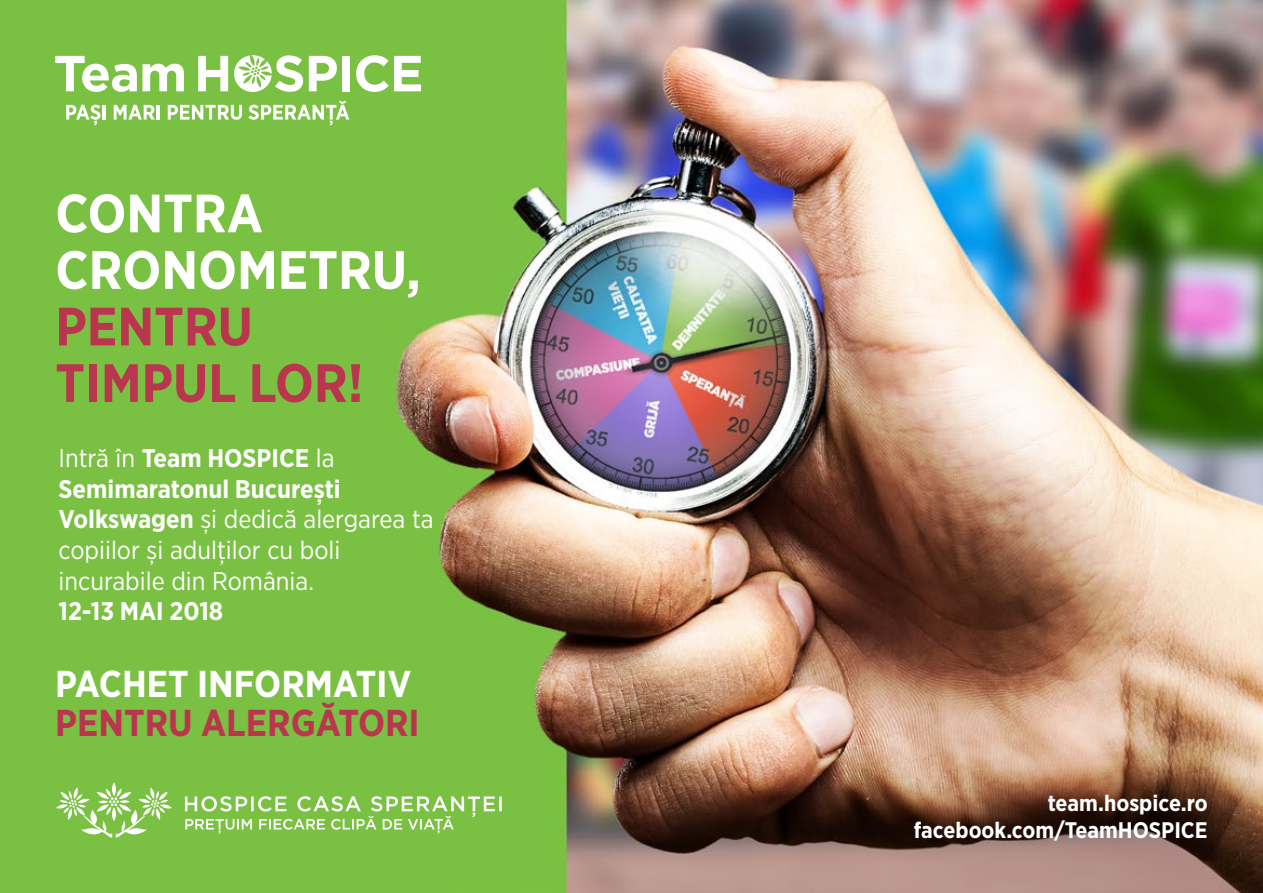
<style>
.page{position:relative;width:1263px;height:893px;background:#fff}
.page>*{position:absolute;margin:0;border:0;box-sizing:border-box;transform-origin:0 0}
.t1{font:700 53.85px/56.6px "Gotham Narrow";color:#fff}
.t2{font:700 53.85px "Gotham Narrow";color:#ba364f}
.t3{font:700 37.5px "Gotham Narrow";color:#fff}
.t4{font:700 37.5px "Gotham Narrow";color:#ba364f}
.t5{font:700 25.5px/30.6px "Gotham Narrow";color:#fff}
.t6{font:25.5px "Gotham Narrow";color:#fff}
.t7{font:700 22.5px "Gotham Narrow";color:#fff}
.s1{font-weight:400}
</style>
<div class="page">
<img style="left:0;top:0;width:1263px;height:893px">
<svg style="left:55px;top:56px;width:129px;height:36px"></svg>
<svg style="left:198px;top:56px;width:30px;height:35px"></svg>
<svg style="left:309px;top:56px;width:28px;height:35px"></svg>
<div style="left:342px;top:56px;width:8px;height:35px;background:#fff"></div>
<svg style="left:356px;top:55px;width:65px;height:37px"></svg>
<svg style="left:234px;top:55px;width:69px;height:37px"></svg>
<svg style="left:66px;top:105px;width:34px;height:20px"></svg>
<hr style="left:103px;top:105px;width:3px;height:15px;background:#fff">
<svg style="left:114px;top:105px;width:41px;height:15px"></svg>
<hr style="left:157px;top:105px;width:3px;height:15px;background:#fff">
<svg style="left:168px;top:105px;width:74px;height:15px"></svg>
<svg style="left:248px;top:101px;width:101px;height:24px"></svg>
<svg style="left:56px;top:782px;width:446px;height:56px;background:#90ca62"></svg>
<p class="t1" style="left:55px;top:185px;width:367px">CONTRA<br>CRONOMETRU,</p>
<p class="t2" style="left:55px;top:292px;width:199px">PENTRU</p>
<p class="t2" style="left:55px;top:348px;width:310px">TIMPUL LOR!</p>
<p class="t5" style="left:59px;top:443px;width:377px"><span class="s1">Intră în</span> Team HOSPICE <span class="s1">la<br></span>Semimaratonul București<br>Volkswagen <span class="s1">și dedică alergarea ta</span></p>
<p class="t6" style="left:59px;top:534px;width:283px">copiilor și adulţilor cu boli</p>
<p class="t6" style="left:59px;top:565px;width:257px">incurabile din România.</p>
<p class="t5" style="left:59px;top:596px;width:166px">12-13 MAI 2018</p>
<p class="t3" style="left:55px;top:659px;width:358px">PACHET INFORMATIV</p>
<p class="t4" style="left:55px;top:698px;width:366px">PENTRU ALERGĂTORI</p>
<p class="t7" style="left:1048px;top:788px;width:161px">team.hospice.ro</p>
<p class="t7" style="left:914px;top:815px;width:295px">facebook.com/TeamHOSPICE</p>
</div>
